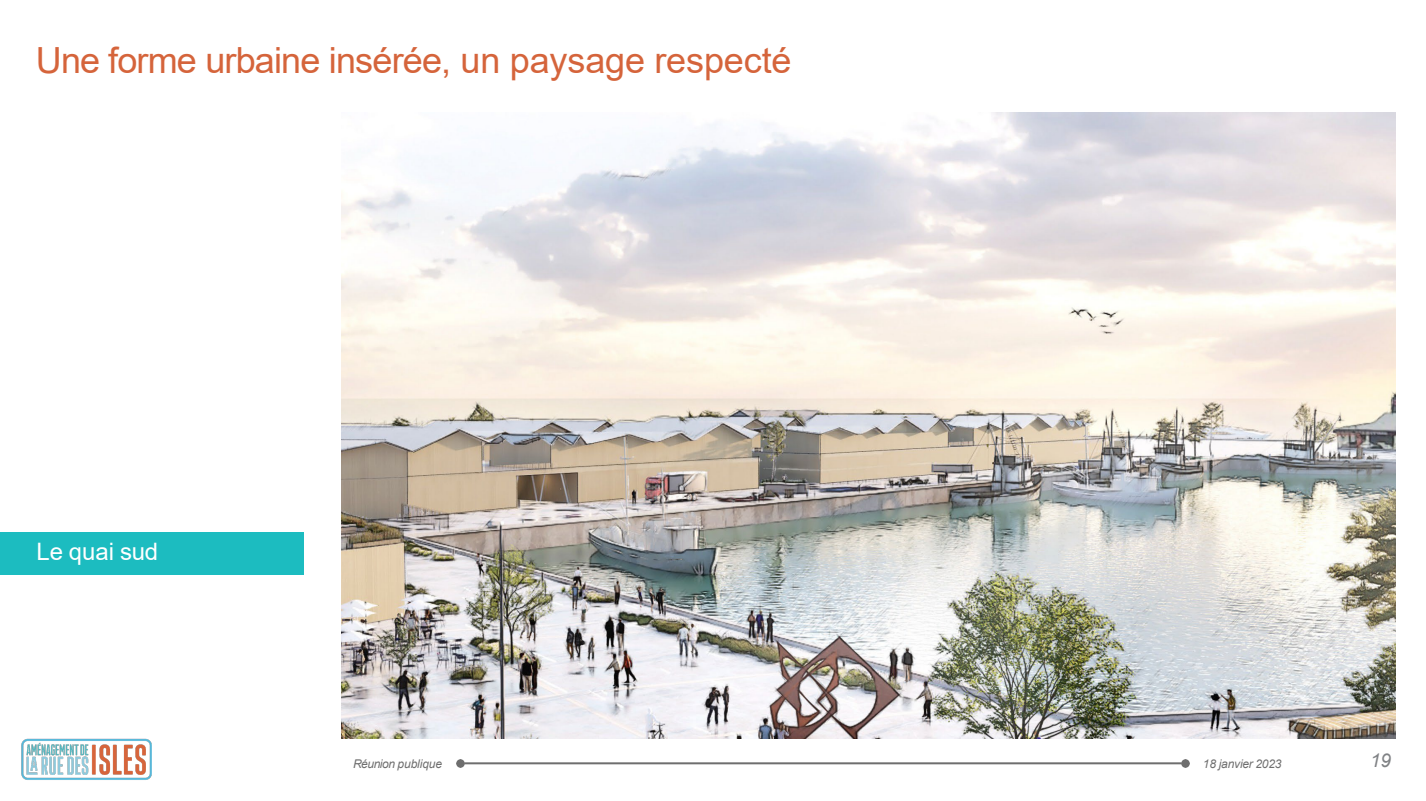
<style>
.page{position:relative;width:1426px;height:801px;background:#fff}
.page>*{position:absolute;margin:0;border:0;box-sizing:border-box;transform-origin:0 0}
.t1{font:36px "Arial";letter-spacing:-.025em;color:#d5643b}
.t2{font:24px "Arial";letter-spacing:-.005em;color:#fff}
.t3{font:italic 19px "Arial";color:#808285}
.t4{font:italic 12px "Arial";letter-spacing:-.015em;color:#6e6e6e}
</style>
<div class="page">
<img style="left:22px;top:738px;width:130px;height:42px">
<hr style="left:461px;top:761px;width:724px;height:2px;background:#6e6e6e">
<svg style="left:457px;top:759px;width:8px;height:7px"></svg>
<svg style="left:1181px;top:759px;width:8px;height:7px"></svg>
<img style="left:342px;top:112px;width:1054px;height:625px">
<div style="left:0;top:532px;width:304px;height:42px;background:#1cbcc0"></div>
<h2 class="t1" style="left:36px;top:35px;width:757px">Une forme urbaine insérée, un paysage respecté</h2>
<p class="t2" style="left:37px;top:534px;width:123px">Le quai sud</p>
<p class="t4" style="left:353px;top:755px;width:91px">Réunion publique</p>
<p class="t4" style="left:1203px;top:755px;width:80px">18 janvier 2023</p>
<p class="t3" style="left:1370px;top:747px;width:22px">19</p>
</div>
